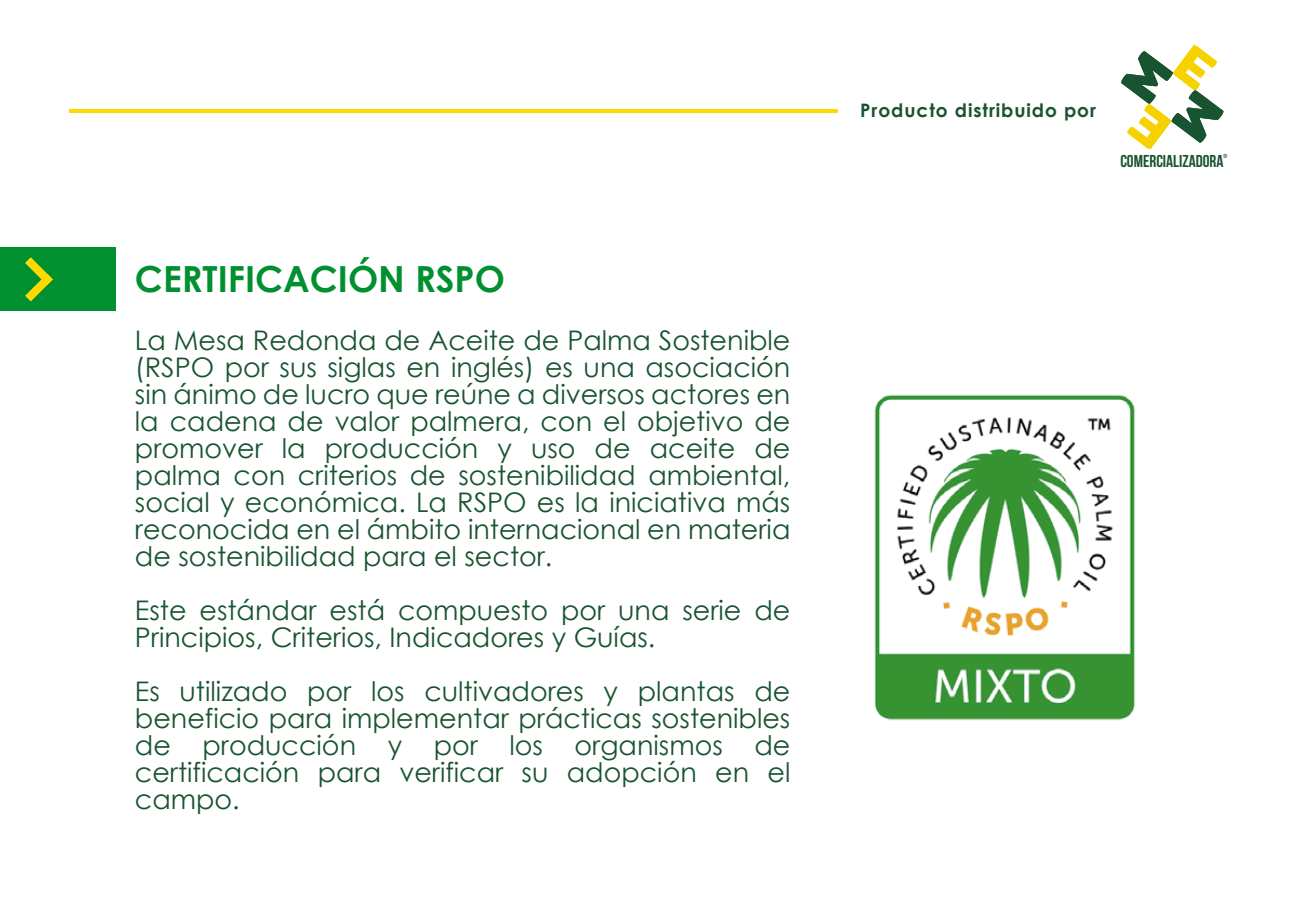
<style>
.page{position:relative;width:1296px;height:918px;background:#fff}
.page>*{position:absolute;margin:0;border:0;box-sizing:border-box;transform-origin:0 0}
.t1{font:700 36px "Century Gothic";color:#00902f}
.t2{font:27px/27px "Century Gothic";color:#195430;text-align:justify}
.t3{font:700 18.6px "Century Gothic";letter-spacing:.05em;color:#195430}
.t4{font:700 17.25px "Bebas Neue";color:#195430}
.t5{font:700 5.85px "Bebas Neue";color:#195430}
</style>
<div class="page">
<div style="left:0;top:248px;width:115px;height:63px;background:#00902f"></div>
<svg style="left:25px;top:257px;width:28px;height:44px"></svg>
<img style="left:874px;top:395px;width:261px;height:326px">
<hr style="left:69px;top:110px;width:769px;height:3px;background:#feda00">
<svg style="left:1121px;top:45px;width:103px;height:104px"></svg>
<h1 class="t1" style="left:135px;top:252px;width:372px">CERTIFICACIÓN RSPO</h1>
<p class="t2" style="left:135px;top:327px;width:657px">La Mesa Redonda de Aceite de Palma Sostenible (RSPO por sus siglas en inglés) es una asociación sin ánimo de lucro que reúne a diversos actores en la cadena de valor palmera, con el objetivo de promover la producción y uso de aceite de palma con criterios de sostenibilidad ambiental, social y económica. La RSPO es la iniciativa más reconocida en el ámbito internacional en materia de sostenibilidad para el sector.</p>
<p class="t2" style="left:135px;top:597px;width:657px">Este estándar está compuesto por una serie de<br>Principios, Criterios, Indicadores y Guías.</p>
<p class="t2" style="left:135px;top:678px;width:657px">Es utilizado por los cultivadores y plantas de beneficio para implementar prácticas sostenibles de producción y por los organismos de certificación para verificar su adopción en el campo.</p>
<p class="t3" style="left:860px;top:96px;width:237px">Producto distribuido por</p>
<p class="t5" style="left:1223px;top:152px;width:6px">®</p>
<p class="t4" style="left:1120px;top:152px;width:105px">COMERCIALIZADORA</p>
</div>
